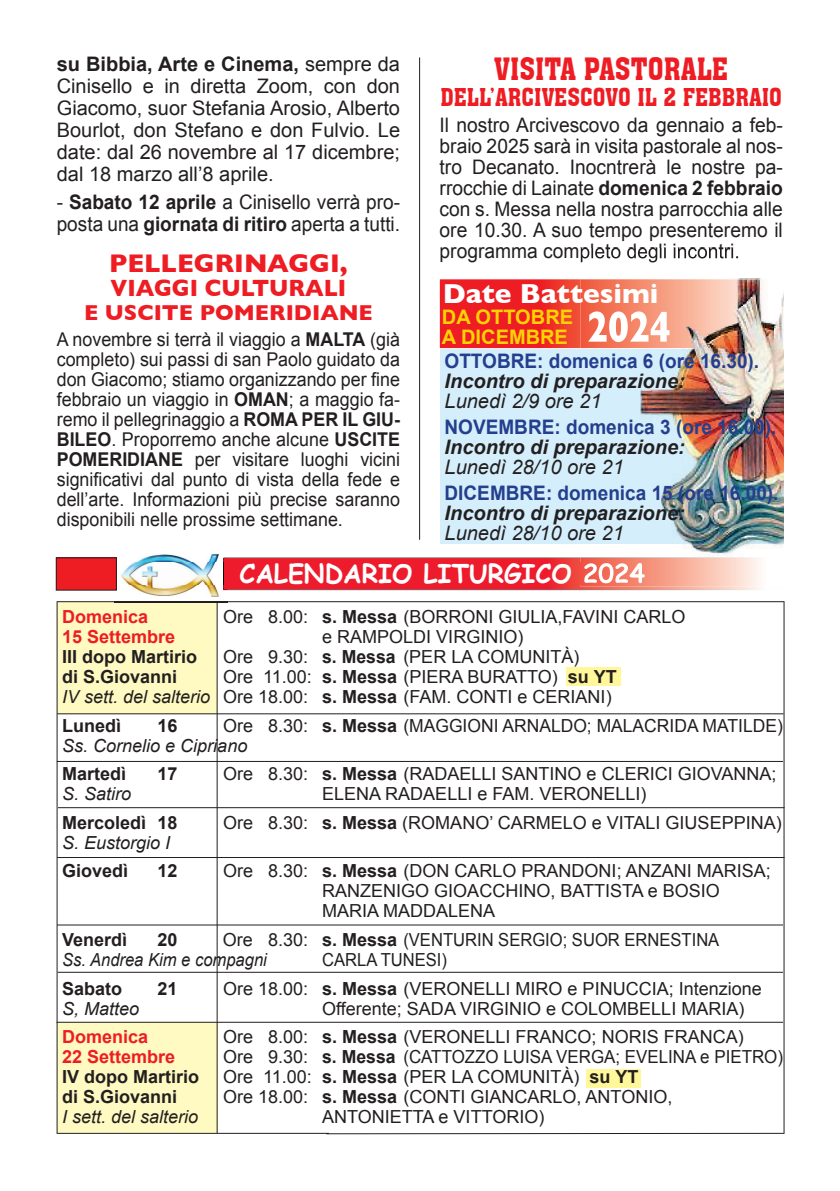
<style>
.page{position:relative;width:840px;height:1191px;background:#fff}
.page>*{position:absolute;margin:0;border:0;box-sizing:border-box;transform-origin:0 0}
.t1{font:30px "Aachen BT";color:#ee1d23;scale:.88 1}
.t2{font:700 28px "Gill Sans";color:#fff}
.t3{font:700 26px "Comic Sans MS";color:#fff}
.t4{font:700 26px "Gill Sans";color:#ee1d23}
.t5{font:24px "Aachen BT";color:#ee1d23;scale:.88 1}
.t6{font:700 24px "Gill Sans";color:#ee1d23;scale:.93 1}
.t7{font:700 22px "Gill Sans";color:#ee1d23}
.t8{font:20px/21px "Arial";color:#231f20;text-align:justify;scale:.96 1}
.t9{font:20px/22px "Arial";color:#231f20;text-align:justify}
.t10{font:700 20px "Arial";color:#253f8e;scale:.95 1}
.t11{font:20px/22px "Arial";color:#231f20;scale:.95 1}
.t12{font:italic 700 20px "Arial";color:#231f20}
.t13{font:italic 20px "Arial";color:#231f20}
.t14{font:700 20px/20px "Arial";color:#fed304}
.t15{font:19px/20px "Arial";color:#231f20;text-align:justify;scale:.94 1}
.t16{font:18px/20px "Arial";color:#231f20}
.t17{font:700 18px "Arial";color:#231f20}
.t18{font:italic 18px "Arial";color:#231f20}
.t19{font:700 18px "Arial";color:#ee1d23}
.t20{font:18px "Arial";color:#231f20;scale:.92 1}
.s1{font-weight:700}
.s2{font-style:italic}
</style>
<div class="page">
<svg style="left:57px;top:601px;width:727px;height:533px"></svg>
<img style="left:114px;top:554px;width:113px;height:52px">
<img style="left:114px;top:602px;width:102px;height:4px">
<img style="left:114px;top:601px;width:113px;height:1px">
<svg style="left:223px;top:557px;width:537px;height:33px;background:#e82a37"></svg>
<div style="left:56px;top:558px;width:60px;height:32px;background:#ee1d23"></div>
<div style="left:56px;top:557px;width:61px;height:33px;border:1px solid #231f20"></div>
<hr style="left:57px;top:713px;width:726px;height:1px;background:#231f20">
<hr style="left:58px;top:807px;width:726px;height:1px;background:#231f20">
<hr style="left:57px;top:761px;width:725px;height:1px;background:#231f20">
<hr style="left:57px;top:857px;width:727px;height:1px;background:#231f20">
<hr style="left:57px;top:924px;width:725px;height:1px;background:#231f20">
<hr style="left:56px;top:1022px;width:726px;height:1px;background:#231f20">
<hr style="left:58px;top:972px;width:724px;height:1px;background:#231f20">
<hr style="left:216px;top:601px;width:1px;height:532px;background:#231f20">
<svg style="left:439px;top:279px;width:345px;height:69px;background:#ee292a"></svg>
<div style="left:439px;top:349px;width:343px;height:195px;background:#d4effb"></div>
<img style="left:580px;top:256px;width:202px;height:299px">
<img style="left:580px;top:557px;width:181px;height:29px">
<img style="left:580px;top:562px;width:64px;height:22px">
<img style="left:580px;top:249px;width:157px;height:13px">
<img style="left:580px;top:279px;width:202px;height:265px">
<img style="left:588px;top:311px;width:81px;height:31px">
<hr style="left:419px;top:57px;width:1px;height:483px;background:#231f20">
<p class="t9" style="left:57px;top:53px;width:344px"><span class="s1">su Bibbia, Arte e Cinema,</span> sempre da Cinisello e in diretta Zoom, con don Giacomo, suor Stefania Arosio, Alberto Bourlot, don Stefano e don Fulvio. Le date: dal 26 novembre al 17 dicembre; dal 18 marzo all’8 aprile.</p>
<p class="t11" style="left:57px;top:191px;width:363px">- <span class="s1">Sabato 12 aprile</span> a Cinisello verrà pro&shy;posta una <span class="s1">giornata di ritiro</span> aperta a tutti.</p>
<h3 class="t4" style="left:109px;top:243px;width:240px">PELLEGRINAGGI,</h3>
<h3 class="t6" style="left:110px;top:269px;width:255px">VIAGGI CULTURALI</h3>
<p class="t7" style="left:84px;top:295px;width:290px">E USCITE POMERIDIANE</p>
<p class="t15" style="left:57px;top:329px;width:366px">A novembre si terrà il viaggio a <span class="s1">MALTA</span> (già completo) sui passi di san Paolo guidato da don Giacomo; stiamo organizzando per fine febbraio un viaggio in <span class="s1">OMAN</span>; a maggio fa&shy;remo il pellegrinaggio a <span class="s1">ROMA PER IL GIU-BILEO</span>. Proporremo anche alcune <span class="s1">USCITE POMERIDIANE</span> per visitare luoghi vicini significativi dal punto di vista della fede e dell’arte. Informazioni più precise saranno disponibili nelle prossime settimane.</p>
<h1 class="t1" style="left:494px;top:50px;width:267px">VISITA PASTORALE</h1>
<h3 class="t5" style="left:440px;top:82px;width:389px">DELL’ARCIVESCOVO IL 2 FEBBRAIO</h3>
<p class="t8" style="left:439px;top:115px;width:359px">Il nostro Arcivescovo da gennaio a feb&shy;braio 2025 sarà in visita pastorale al nos&shy;tro Decanato. Inocntrerà le nostre pa&shy;rrocchie di Lainate <span class="s1">domenica 2 febbraio </span>con s. Messa nella nostra parrocchia alle ore 10.30. A suo tempo presenteremo il programma completo degli incontri.</p>
<h2 class="t2" style="left:442px;top:271px;width:217px">Date Battesimi</h2>
<p class="t14" style="left:441px;top:307px;width:133px">DA OTTOBRE<br>A DICEMBRE</p>
<p class="t10" style="left:444px;top:348px;width:332px">OTTOBRE: domenica 6 (ore 16.30).</p>
<p class="t12" style="left:444px;top:368px;width:242px">Incontro di preparazione:</p>
<p class="t13" style="left:444px;top:388px;width:158px">Lunedì 2/9 ore 21</p>
<p class="t10" style="left:444px;top:414px;width:350px">NOVEMBRE: domenica 3 (ore 16.00).</p>
<p class="t12" style="left:444px;top:434px;width:242px">Incontro di preparazione:</p>
<p class="t13" style="left:444px;top:454px;width:181px">Lunedì 28/10 ore 21</p>
<p class="t10" style="left:444px;top:479px;width:353px">DICEMBRE: domenica 15 (ore 16.00).</p>
<p class="t12" style="left:444px;top:500px;width:242px">Incontro di preparazione:</p>
<p class="t13" style="left:444px;top:520px;width:181px">Lunedì 28/10 ore 21</p>
<h3 class="t3" style="left:239px;top:554px;width:407px">CALENDARIO LITURGICO 2024</h3>
<p class="t19" style="left:62px;top:605px;width:88px">Domenica</p>
<p class="t16" style="left:223px;top:607px;width:463px">Ore 8.00: <span class="s1">s. Messa</span> (BORRONI GIULIA,FAVINI CARLO</p>
<p class="t19" style="left:62px;top:625px;width:115px">15 Settembre</p>
<p class="t16" style="left:322px;top:627px;width:203px">e RAMPOLDI VIRGINIO)</p>
<p class="t17" style="left:62px;top:645px;width:137px">III dopo Martirio</p>
<p class="t16" style="left:223px;top:647px;width:357px">Ore 9.30: <span class="s1">s. Messa</span> (PER LA COMUNITÀ)</p>
<p class="t17" style="left:62px;top:665px;width:117px">di S.Giovanni</p>
<p class="t16" style="left:62px;top:667px;width:555px;text-align:right">Ore 11.00: <span class="s1">s. Messa</span> (PIERA BURATTO) <span class="s1">su YT<br></span><span class="s2">IV sett. del salterio</span> Ore 18.00: <span class="s1">s. Messa</span> (FAM. CONTI e CERIANI)</p>
<p class="t17" style="left:62px;top:713px;width:61px">Lunedì</p>
<p class="t17" style="left:157px;top:713px;width:22px">16</p>
<p class="t16" style="left:62px;top:715px;width:721px;text-indent:161px">Ore 8.30: <span class="s1">s. Messa</span> (MAGGIONI ARNALDO; MALACRIDA MATILDE)<br><span class="s2">Ss. Cornelio e Cipriano</span></p>
<p class="t17" style="left:62px;top:762px;width:66px">Martedì</p>
<p class="t17" style="left:157px;top:762px;width:22px">17</p>
<p class="t16" style="left:223px;top:764px;width:554px">Ore 8.30: <span class="s1">s. Messa</span> (RADAELLI SANTINO e CLERICI GIOVANNA;</p>
<p class="t18" style="left:62px;top:782px;width:71px">S. Satiro</p>
<p class="t16" style="left:322px;top:784px;width:326px">ELENA RADAELLI e FAM. VERONELLI)</p>
<p class="t17" style="left:62px;top:810px;width:117px">Mercoledì 18</p>
<p class="t16" style="left:223px;top:813px;width:560px">Ore 8.30: <span class="s1">s. Messa</span> (ROMANO’ CARMELO e VITALI GIUSEPPINA)</p>
<p class="t18" style="left:62px;top:831px;width:110px">S. Eustorgio I</p>
<p class="t17" style="left:62px;top:859px;width:68px">Giovedì</p>
<p class="t17" style="left:157px;top:859px;width:22px">12</p>
<p class="t16" style="left:322px;top:861px;width:450px;text-indent:-99px">Ore 8.30: <span class="s1">s. Messa</span> (DON CARLO PRANDONI; ANZANI MARISA;<br>RANZENIGO GIOACCHINO, BATTISTA e BOSIO<br>MARIA MADDALENA</p>
<p class="t17" style="left:62px;top:927px;width:67px">Venerdì</p>
<p class="t17" style="left:157px;top:927px;width:22px">20</p>
<p class="t16" style="left:62px;top:930px;width:658px;text-indent:161px">Ore 8.30: <span class="s1">s. Messa</span> (VENTURIN SERGIO; SUOR ERNESTINA<br><span class="s2">Ss. Andrea Kim e compagni</span></p>
<p class="t20" style="left:322px;top:948px;width:137px">CARLA TUNESI)</p>
<p class="t17" style="left:62px;top:976px;width:62px">Sabato</p>
<p class="t17" style="left:157px;top:976px;width:22px">21</p>
<p class="t16" style="left:223px;top:978px;width:540px">Ore 18.00: <span class="s1">s. Messa</span> (VERONELLI MIRO e PINUCCIA; Intenzione</p>
<p class="t18" style="left:62px;top:996px;width:79px">S, Matteo</p>
<p class="t16" style="left:322px;top:998px;width:423px">Offerente; SADA VIRGINIO e COLOMBELLI MARIA)</p>
<p class="t19" style="left:62px;top:1024px;width:88px">Domenica</p>
<p class="t16" style="left:223px;top:1027px;width:522px">Ore 8.00: <span class="s1">s. Messa</span> (VERONELLI FRANCO; NORIS FRANCA)</p>
<p class="t19" style="left:62px;top:1044px;width:115px">22 Settembre</p>
<p class="t16" style="left:223px;top:1047px;width:561px">Ore 9.30: <span class="s1">s. Messa</span> (CATTOZZO LUISA VERGA; EVELINA e PIETRO)</p>
<p class="t17" style="left:62px;top:1064px;width:139px">IV dopo Martirio</p>
<p class="t16" style="left:223px;top:1067px;width:416px">Ore 11.00: <span class="s1">s. Messa</span> (PER LA COMUNITÀ) <span class="s1">su YT</span></p>
<p class="t17" style="left:62px;top:1084px;width:117px">di S.Giovanni</p>
<p class="t16" style="left:223px;top:1087px;width:450px">Ore 18.00: <span class="s1">s. Messa</span> (CONTI GIANCARLO, ANTONIO,</p>
<p class="t18" style="left:62px;top:1105px;width:138px">I sett. del salterio</p>
<p class="t16" style="left:322px;top:1107px;width:224px">ANTONIETTA e VITTORIO)</p>
</div>
